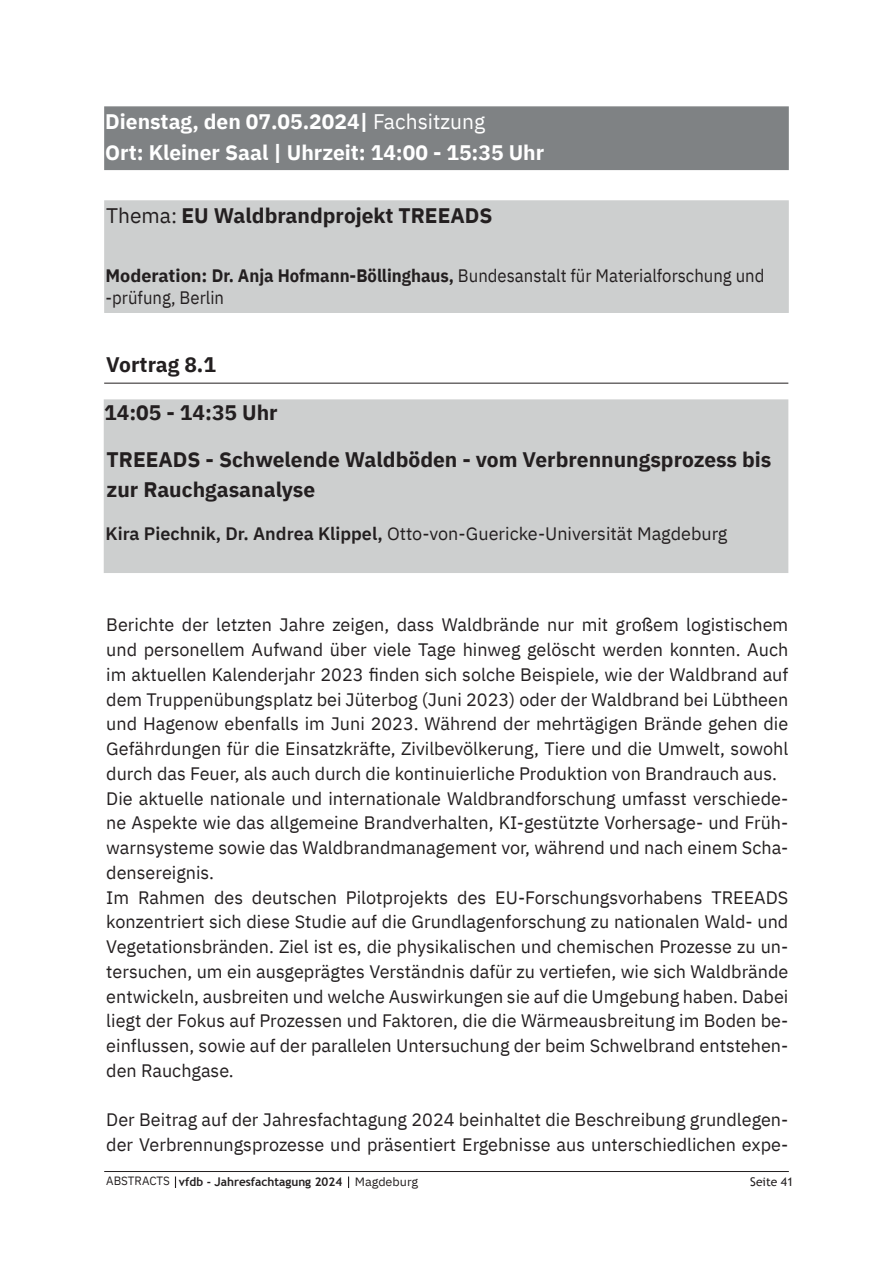
<style>
.page{position:relative;width:893px;height:1263px;background:#fff}
.page>*{position:absolute;margin:0;border:0;box-sizing:border-box;transform-origin:0 0}
.t1{font:700 21px/30px "IBM Plex Sans";color:#231f20}
.t2{font:700 21px/31px "IBM Plex Sans";color:#fff}
.t3{font:18px/24.8px "IBM Plex Sans";color:#231f20}
.t4{font:18px/21.6px "IBM Plex Sans";color:#231f20;scale:.93 1}
.t5{font:700 12px "Trebuchet MS";color:#231f20}
.t6{font:12px "Trebuchet MS";color:#231f20}
.s1{font-weight:400}
.s2{font-weight:700}
.s3{font-weight:600}
.s4{font-family:"IBM Plex Sans";font-weight:400}
</style>
<div class="page">
<hr style="left:104px;top:1171px;width:685px;height:1px;background:#231f20">
<svg style="left:348px;top:1176px;width:1px;height:12px"></svg>
<svg style="left:175px;top:1176px;width:1px;height:12px"></svg>
<div style="left:104px;top:399px;width:684px;height:174px;background:#cdcfcf;border:2px solid #cdcfcf"></div>
<div style="left:104px;top:106px;width:685px;height:64px;background:#7f8284;border:2px solid #7f8284"></div>
<div style="left:104px;top:200px;width:685px;height:113px;background:#cdcfcf;border:2px solid #cdcfcf"></div>
<hr style="left:104px;top:383px;width:684px;height:1px;background:#231f20">
<p class="t2" style="left:105px;top:104px;width:441px">Dienstag, den 07.05.2024| <span class="s1">Fachsitzung<br></span>Ort: Kleiner Saal | Uhrzeit: 14:00 - 15:35 Uhr</p>
<p class="t1" style="left:106px;top:198px;width:388px"><span class="s1">Thema:</span> EU Waldbrandprojekt TREEADS</p>
<p class="t4" style="left:106px;top:263px;width:710px"><span class="s2">Moderation: Dr. Anja Hofmann-Böllinghaus,</span> Bundesanstalt für Materialforschung und -prüfung, Berlin</p>
<p class="t1" style="left:106px;top:347px;width:111px">Vortrag 8.1</p>
<p class="t1" style="left:104px;top:396px;width:175px">14:05 - 14:35 Uhr</p>
<p class="t1" style="left:107px;top:443px;width:666px">TREEADS - Schwelende Waldböden - vom Verbrennungsprozess bis zur Rauchgasanalyse</p>
<p class="t3" style="left:106px;top:519px;width:623px"><span class="s3">Kira Piechnik, Dr. Andrea Klippel,</span> Otto-von-Guericke-Universität Magdeburg</p>
<p class="t3" style="left:106px;top:611px;width:684px">Berichte der letzten Jahre zeigen, dass Waldbrände nur mit großem logistischem und personellem Aufwand über viele Tage hinweg gelöscht werden konnten. Auch im aktuellen Kalenderjahr 2023 finden sich solche Beispiele, wie der Waldbrand auf dem Truppenübungsplatz bei Jüterbog (Juni 2023) oder der Waldbrand bei Lübtheen und Hagenow ebenfalls im Juni 2023. Während der mehrtägigen Brände gehen die Gefährdungen für die Einsatzkräfte, Zivilbevölkerung, Tiere und die Umwelt, sowohl durch das Feuer, als auch durch die kontinuierliche Produktion von Brandrauch aus.<br>Die aktuelle nationale und internationale Waldbrandforschung umfasst verschiede&shy;ne Aspekte wie das allgemeine Brandverhalten, KI-gestützte Vorhersage- und Früh&shy;warnsysteme sowie das Waldbrandmanagement vor, während und nach einem Scha&shy;densereignis.<br>Im Rahmen des deutschen Pilotprojekts des EU-Forschungsvorhabens TREEADS konzentriert sich diese Studie auf die Grundlagenforschung zu nationalen Wald- und Vegetationsbränden. Ziel ist es, die physikalischen und chemischen Prozesse zu un&shy;tersuchen, um ein ausgeprägtes Verständnis dafür zu vertiefen, wie sich Waldbrände entwickeln, ausbreiten und welche Auswirkungen sie auf die Umgebung haben. Dabei liegt der Fokus auf Prozessen und Faktoren, die die Wärmeausbreitung im Boden be&shy;einflussen, sowie auf der parallelen Untersuchung der beim Schwelbrand entstehen&shy;den Rauchgase.</p>
<p class="t3" style="left:106px;top:1106px;width:684px">Der Beitrag auf der Jahresfachtagung 2024 beinhaltet die Beschreibung grundlegen&shy;der Verbrennungsprozesse und präsentiert Ergebnisse aus unterschiedlichen expe-</p>
<p class="t5" style="left:106px;top:1174px;width:313px"><span class="s4">ABSTRACTS</span> vfdb - Jahresfachtagung 2024 <span class="s4">Magdeburg</span></p>
<p class="t6" style="left:750px;top:1174px;width:45px">Seite 41</p>
</div>
